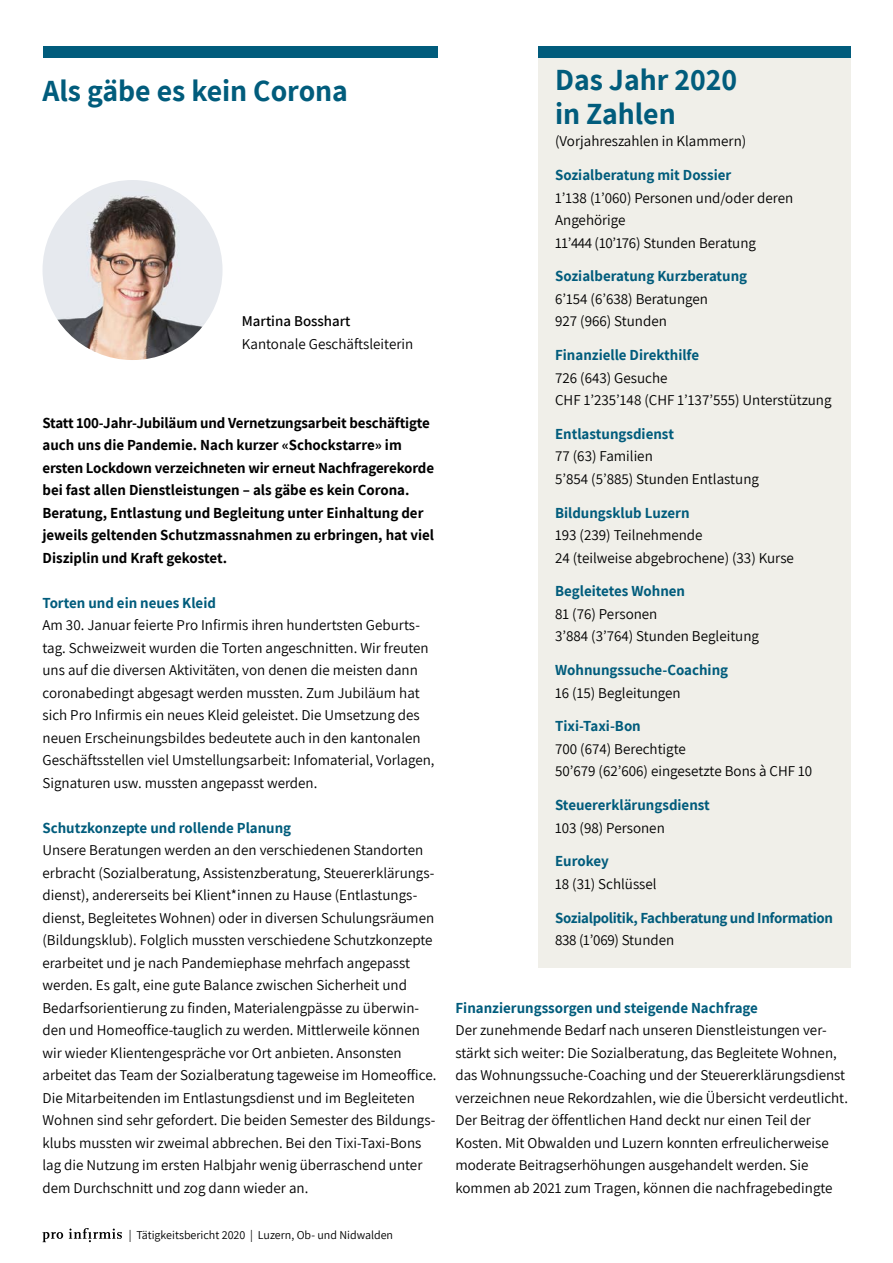
<style>
.page{position:relative;width:893px;height:1263px;background:#fff}
.page>*{position:absolute;margin:0;border:0;box-sizing:border-box;transform-origin:0 0}
.t1{font:700 30px/33.8px "Assistant";color:#015c7c}
.t2{font:15px/22.5px "Assistant";color:#000}
.t3{font:700 15px/22.5px "Assistant";color:#000}
.t4{font:700 15px "Assistant";color:#015c7c}
.t5{font:700 15px "Assistant";letter-spacing:-.02em;color:#015c7c}
.t6{font:600 15px "Assistant";color:#000}
.t7{font:12px "Assistant";color:#000}
</style>
<div class="page">
<svg style="left:42px;top:1232px;width:21px;height:10px"></svg>
<svg style="left:69px;top:1228px;width:53px;height:14px"></svg>
<div style="left:538px;top:58px;width:312px;height:910px;background:#f0efe9"></div>
<div style="left:538px;top:47px;width:312px;height:11px;background:#015c7c"></div>
<div style="left:43px;top:47px;width:394px;height:11px;background:#015c7c"></div>
<img style="left:43px;top:180px;width:180px;height:180px">
<h2 class="t1" style="left:43px;top:73px;width:307px">Als gäbe es kein Corona</h2>
<p class="t6" style="left:242px;top:311px;width:110px">Martina Bosshart</p>
<p class="t2" style="left:242px;top:332px;width:173px">Kantonale Geschäftsleiterin</p>
<p class="t3" style="left:43px;top:411px;width:393px">Statt 100-Jahr-Jubiläum und Vernetzungsarbeit beschäftigte auch uns die Pandemie. Nach kurzer «Schockstarre» im ersten Lockdown verzeichneten wir erneut Nachfragerekorde bei fast allen Dienstleistungen – als gäbe es kein Corona.<br>Beratung, Entlastung und Begleitung unter Einhaltung der jeweils geltenden Schutzmassnahmen zu erbringen, hat viel Disziplin und Kraft gekostet.</p>
<h3 class="t4" style="left:43px;top:592px;width:175px">Torten und ein neues Kleid</h3>
<p class="t2" style="left:43px;top:613px;width:394px">Am 30. Januar feierte Pro Infirmis ihren hundertsten Geburts&shy;tag. Schweizweit wurden die Torten angeschnitten. Wir freuten uns auf die diversen Aktivitäten, von denen die meisten dann coronabedingt abgesagt werden mussten. Zum Jubiläum hat sich Pro Infirmis ein neues Kleid geleistet. Die Umsetzung des neuen Erscheinungsbildes bedeutete auch in den kantonalen Geschäftsstellen viel Umstellungsarbeit: Infomaterial, Vorlagen, Signaturen usw. mussten angepasst werden.</p>
<h3 class="t4" style="left:43px;top:817px;width:250px">Schutzkonzepte und rollende Planung</h3>
<p class="t2" style="left:43px;top:838px;width:395px">Unsere Beratungen werden an den verschiedenen Standorten erbracht (Sozialberatung, Assistenzberatung, Steuererklärungs&shy;dienst), andererseits bei Klient*innen zu Hause (Entlastungs&shy;dienst, Begleitetes Wohnen) oder in diversen Schulungsräumen (Bildungsklub). Folglich mussten verschiedene Schutzkonzepte erarbeitet und je nach Pandemiephase mehrfach angepasst werden. Es galt, eine gute Balance zwischen Sicherheit und Bedarfsorientierung zu finden, Materialengpässe zu überwin&shy;den und Homeoffice-tauglich zu werden. Mittlerweile können wir wieder Klientengespräche vor Ort anbieten. Ansonsten arbeitet das Team der Sozialberatung tageweise im Homeoffice.<br>Die Mitarbeitenden im Entlastungsdienst und im Begleiteten Wohnen sind sehr gefordert. Die beiden Semester des Bildungs&shy;klubs mussten wir zweimal abbrechen. Bei den Tixi-Taxi-Bons lag die Nutzung im ersten Halbjahr wenig überraschend unter dem Durchschnitt und zog dann wieder an.</p>
<p class="t7" style="left:129px;top:1226px;width:266px">| Tätigkeitsbericht 2020 | Luzern, Ob- und Nidwalden</p>
<h3 class="t1" style="left:555px;top:62px;width:184px">Das Jahr 2020 in Zahlen</h3>
<p class="t2" style="left:555px;top:129px;width:193px">(Vorjahreszahlen in Klammern)</p>
<p class="t4" style="left:555px;top:165px;width:178px">Sozialberatung mit Dossier</p>
<p class="t2" style="left:555px;top:186px;width:240px">1’138 (1’060) Personen und/oder deren<br>Angehörige</p>
<p class="t2" style="left:555px;top:231px;width:202px">11’444 (10’176) Stunden Beratung</p>
<p class="t4" style="left:555px;top:266px;width:194px">Sozialberatung Kurzberatung</p>
<p class="t2" style="left:555px;top:287px;width:154px">6’154 (6’638) Beratungen<br>927 (966) Stunden</p>
<p class="t4" style="left:555px;top:345px;width:146px">Finanzielle Direkthilfe</p>
<p class="t2" style="left:555px;top:366px;width:114px">726 (643) Gesuche</p>
<p class="t2" style="left:555px;top:388px;width:278px">CHF 1’235’148 (CHF 1’137’555) Unterstützung</p>
<p class="t4" style="left:555px;top:423px;width:120px">Entlastungsdienst</p>
<p class="t2" style="left:555px;top:444px;width:99px">77 (63) Familien</p>
<p class="t2" style="left:555px;top:467px;width:205px">5’854 (5’885) Stunden Entlastung</p>
<p class="t4" style="left:555px;top:502px;width:136px">Bildungsklub Luzern</p>
<p class="t2" style="left:555px;top:523px;width:149px">193 (239) Teilnehmende</p>
<p class="t2" style="left:555px;top:546px;width:240px">24 (teilweise abgebrochene) (33) Kurse</p>
<p class="t4" style="left:555px;top:581px;width:131px">Begleitetes Wohnen</p>
<p class="t2" style="left:555px;top:602px;width:104px">81 (76) Personen</p>
<p class="t2" style="left:555px;top:624px;width:205px">3’884 (3’764) Stunden Begleitung</p>
<p class="t4" style="left:555px;top:660px;width:175px">Wohnungssuche-Coaching</p>
<p class="t2" style="left:555px;top:681px;width:127px">16 (15) Begleitungen</p>
<p class="t4" style="left:555px;top:716px;width:87px">Tixi-Taxi-Bon</p>
<p class="t2" style="left:555px;top:737px;width:132px">700 (674) Berechtigte</p>
<p class="t2" style="left:555px;top:759px;width:259px">50’679 (62’606) eingesetzte Bons à CHF 10</p>
<p class="t4" style="left:555px;top:795px;width:156px">Steuererklärungsdienst</p>
<p class="t2" style="left:555px;top:816px;width:111px">103 (98) Personen</p>
<p class="t4" style="left:555px;top:851px;width:55px">Eurokey</p>
<p class="t2" style="left:555px;top:872px;width:103px">18 (31) Schlüssel</p>
<p class="t5" style="left:555px;top:907px;width:280px">Sozialpolitik, Fachberatung und Information</p>
<p class="t2" style="left:555px;top:928px;width:121px">838 (1’069) Stunden</p>
<h3 class="t4" style="left:455px;top:997px;width:304px">Finanzierungssorgen und steigende Nachfrage</h3>
<p class="t2" style="left:455px;top:1018px;width:394px">Der zunehmende Bedarf nach unseren Dienstleistungen ver&shy;stärkt sich weiter: Die Sozialberatung, das Begleitete Wohnen, das Wohnungssuche-Coaching und der Steuererklärungsdienst verzeichnen neue Rekordzahlen, wie die Übersicht verdeutlicht.<br>Der Beitrag der öffentlichen Hand deckt nur einen Teil der Kosten. Mit Obwalden und Luzern konnten erfreulicherweise moderate Beitragserhöhungen ausgehandelt werden. Sie kommen ab 2021 zum Tragen, können die nachfragebedingte</p>
</div>
